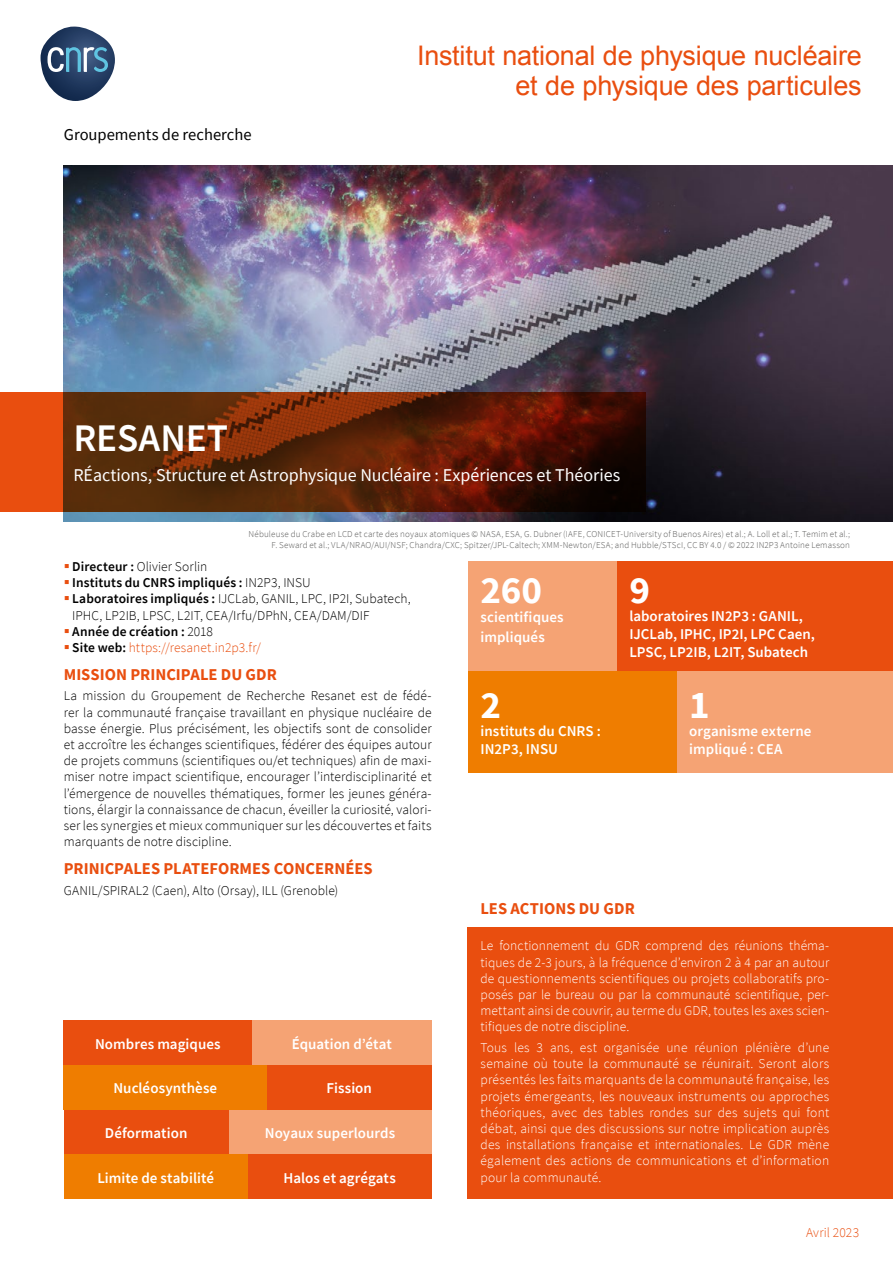
<style>
.page{position:relative;width:893px;height:1263px;background:#fff}
.page>*{position:absolute;margin:0;border:0;box-sizing:border-box;transform-origin:0 0}
.t1{font:600 39px "Source Sans Pro";color:#fff}
.t2{font:700 39px "Source Sans Pro";color:#fff}
.t3{font:27px/30px "Arial";letter-spacing:-.01em;color:#e94e0f;text-align:right}
.t4{font:18px "Source Sans Pro";letter-spacing:-.005em;color:#fff}
.t5{font:700 16.5px "Source Sans Pro";color:#e94e0f}
.t6{font:16.5px "Source Sans Pro";color:#000}
.t7{font:600 15px/18px "Source Sans Pro";letter-spacing:.005em;color:#fff}
.t8{font:300 13.5px/16.2px "Source Sans Pro";letter-spacing:.005em;color:#000}
.t9{font:300 13.5px/16.2px "Source Sans Pro";letter-spacing:.01em;color:#fff;text-align:justify}
.t10{font:300 13.5px "Source Sans Pro";letter-spacing:.005em;color:#e94e0f}
.t11{font:300 9px/10.8px "Source Sans Pro";letter-spacing:.02em;color:#575756;text-align:right}
.s1{font-weight:600}
.s2{color:#e94e0f}
</style>
<div class="page">
<img style="left:64px;top:166px;width:829px;height:356px">
<svg style="left:0;top:392px;width:645px;height:119px"></svg>
<div style="left:468px;top:927px;width:425px;height:272px;background:#e94e0f"></div>
<svg style="left:41px;top:27px;width:74px;height:74px"></svg>
<div style="left:64px;top:1020px;width:188px;height:45px;background:#e94e0f"></div>
<div style="left:252px;top:1020px;width:180px;height:45px;background:#f5a374"></div>
<div style="left:64px;top:1065px;width:203px;height:45px;background:#ef7d00"></div>
<div style="left:267px;top:1065px;width:165px;height:45px;background:#e94e0f"></div>
<div style="left:229px;top:1110px;width:203px;height:44px;background:#f5a374"></div>
<div style="left:64px;top:1110px;width:165px;height:44px;background:#e94e0f"></div>
<div style="left:64px;top:1154px;width:184px;height:45px;background:#ef7d00"></div>
<div style="left:248px;top:1154px;width:184px;height:45px;background:#e94e0f"></div>
<div style="left:676px;top:671px;width:217px;height:101px;background:#f5a374"></div>
<div style="left:468px;top:671px;width:208px;height:101px;background:#ef7d00"></div>
<div style="left:617px;top:561px;width:276px;height:110px;background:#e94e0f"></div>
<div style="left:468px;top:561px;width:149px;height:110px;background:#f5a374"></div>
<p class="t6" style="left:64px;top:124px;width:189px">Groupements de recherche</p>
<h2 class="t3" style="left:417px;top:41px;width:446px">Institut national de physique nucléaire et de physique des particules</h2>
<h1 class="t1" style="left:73px;top:413px;width:156px">RESANET</h1>
<h3 class="t4" style="left:73px;top:464px;width:548px">RÉactions, Structure et Astrophysique Nucléaire : Expériences et Théories</h3>
<p class="t11" style="left:249px;top:528px;width:603px">Nébuleuse du Crabe en LCD et carte des noyaux atomiques © NASA, ESA, G. Dubner (IAFE, CONICET-University of Buenos Aires) et al.; A. Loll et al.; T. Temim et al.;<br>F. Seward et al.; VLA/NRAO/AUI/NSF; Chandra/CXC; Spitzer/JPL-Caltech; XMM-Newton/ESA; and Hubble/STScI, CC BY 4.0 / © 2022 IN2P3 Antoine Lemasson</p>
<p class="t8" style="left:72px;top:558px;width:340px"><span class="s1">Directeur :</span> Olivier Sorlin<br><span class="s1">Instituts du CNRS impliqués :</span> IN2P3, INSU<br><span class="s1">Laboratoires impliqués :</span> IJCLab, GANIL, LPC, IP2I, Subatech, IPHC, LP2IB, LPSC, L2IT, CEA/Irfu/DPhN, CEA/DAM/DIF<br><span class="s1">Année de création :</span> 2018<br><span class="s1">Site web:</span> <span class="s2">https://resanet.in2p3.fr/</span></p>
<p class="t5" style="left:64px;top:663px;width:215px">MISSION PRINCIPALE DU GDR</p>
<p class="t8" style="left:64px;top:688px;width:369px;text-align:justify">La mission du Groupement de Recherche Resanet est de fédé&shy;rer la communauté française travaillant en physique nucléaire de basse énergie. Plus précisément, les objectifs sont de consolider et accroître les échanges scientifiques, fédérer des équipes autour de projets communs (scientifiques ou/et techniques) afin de maxi&shy;miser notre impact scientifique, encourager l’interdisciplinarité et l’émergence de nouvelles thématiques, former les jeunes généra&shy;tions, élargir la connaissance de chacun, éveiller la curiosité, valori&shy;ser les synergies et mieux communiquer sur les découvertes et faits marquants de notre discipline.</p>
<p class="t5" style="left:64px;top:857px;width:310px">PRINICPALES PLATEFORMES CONCERNÉES</p>
<p class="t8" style="left:64px;top:882px;width:276px">GANIL/SPIRAL2 (Caen), Alto (Orsay), ILL (Grenoble)</p>
<p class="t7" style="left:95px;top:1034px;width:127px">Nombres magiques</p>
<p class="t7" style="left:292px;top:1034px;width:102px">Équation d’état</p>
<p class="t7" style="left:113px;top:1079px;width:105px">Nucléosynthèse</p>
<p class="t7" style="left:326px;top:1079px;width:47px">Fission</p>
<p class="t7" style="left:105px;top:1124px;width:84px">Déformation</p>
<p class="t7" style="left:265px;top:1124px;width:132px">Noyaux superlourds</p>
<p class="t7" style="left:97px;top:1168px;width:118px">Limite de stabilité</p>
<p class="t7" style="left:283px;top:1168px;width:114px">Halos et agrégats</p>
<h1 class="t2" style="left:480px;top:563px;width:63px">260</h1>
<p class="t7" style="left:480px;top:607px;width:85px;line-height:19.5px">scientifiques impliqués</p>
<h1 class="t2" style="left:480px;top:679px;width:22px">2</h1>
<p class="t7" style="left:480px;top:722px;width:122px">instituts du CNRS :<br>IN2P3, INSU</p>
<h1 class="t2" style="left:629px;top:564px;width:22px">9</h1>
<p class="t7" style="left:629px;top:607px;width:187px">laboratoires IN2P3 : GANIL,<br>IJCLab, IPHC, IP2I, LPC Caen,<br>LPSC, LP2IB, L2IT, Subatech</p>
<h1 class="t2" style="left:689px;top:679px;width:22px">1</h1>
<p class="t7" style="left:689px;top:722px;width:124px">organisme externe impliqué : CEA</p>
<p class="t5" style="left:480px;top:898px;width:156px">LES ACTIONS DU GDR</p>
<p class="t9" style="left:480px;top:938px;width:350px">Le fonctionnement du GDR comprend des réunions théma&shy;tiques de 2-3 jours, à la fréquence d’environ 2 à 4 par an autour de questionnements scientifiques ou projets collaboratifs pro&shy;posés par le bureau ou par la communauté scientifique, per&shy;mettant ainsi de couvrir, au terme du GDR, toutes les axes scien&shy;tifiques de notre discipline.</p>
<p class="t9" style="left:480px;top:1039px;width:350px">Tous les 3 ans, est organisée une réunion plénière d’une semaine où toute la communauté se réunirait. Seront alors présentés les faits marquants de la communauté française, les projets émergeants, les nouveaux instruments ou approches théoriques, avec des tables rondes sur des sujets qui font débat, ainsi que des discussions sur notre implication auprès des installations française et internationales. Le GDR mène également des actions de communications et d’information pour la communauté.</p>
<p class="t10" style="left:806px;top:1224px;width:54px">Avril 2023</p>
</div>
